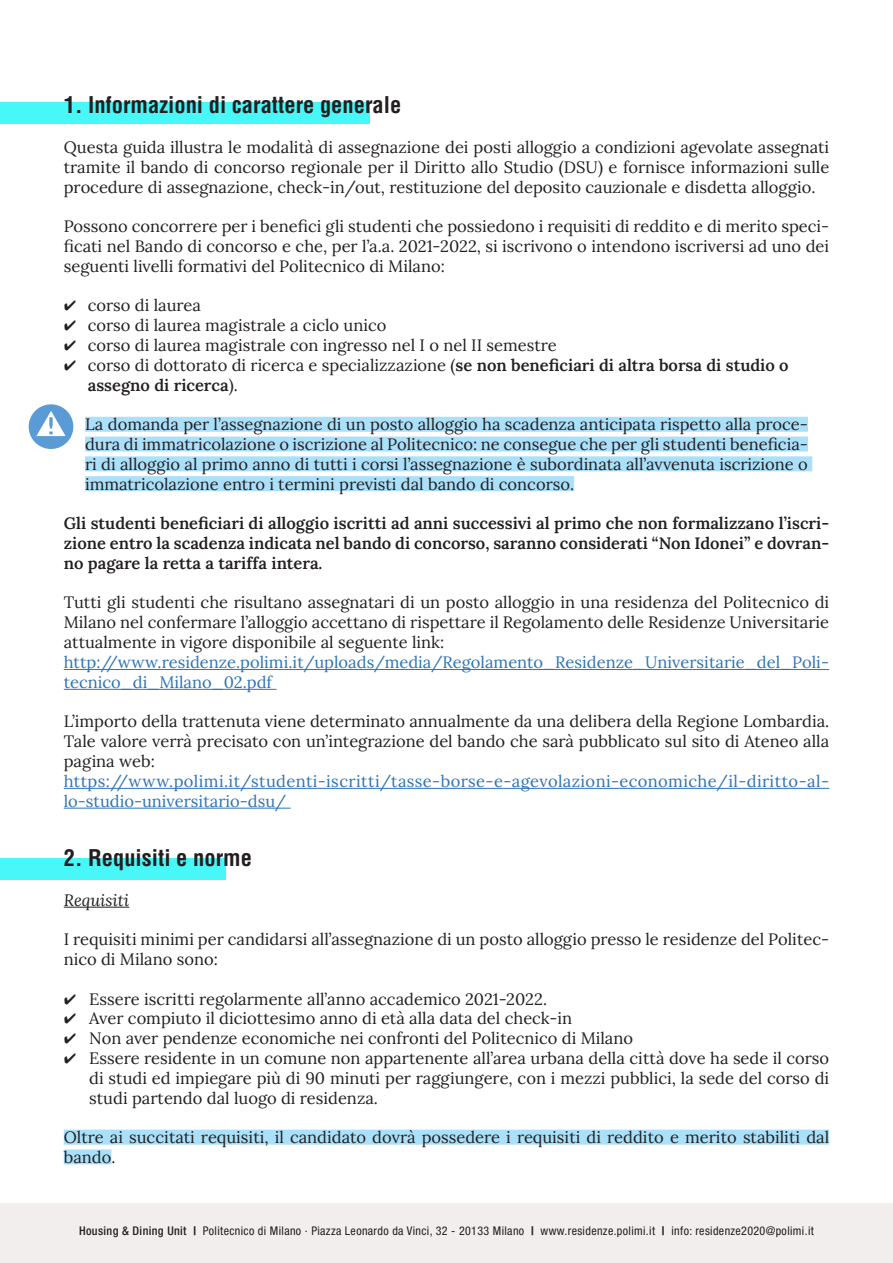
<style>
.page{position:relative;width:893px;height:1263px;background:#fff}
.page>*{position:absolute;margin:0;border:0;box-sizing:border-box;transform-origin:0 0}
.titolo{font:700 condensed 22.5px "Helvetica LT Std";color:#231f20}
.testo{font:16.5px/19.8px "Lora";color:#231f20;text-align:justify}
.testo-2{font:600 16.5px/19.8px "Lora";color:#231f20}
.testo-3{font:16.5px/19.8px "Lora";letter-spacing:.025em;color:#2e74b5}
.testo-4{font:16.5px/19.8px "Lora";color:#2e74b5}
.testo-5{font:italic 16.5px "Lora";color:#231f20}
.t1{font:condensed 12px "Helvetica Neue LT Std";letter-spacing:.03em;color:#231f20}
.s1{font-weight:400}
.s2{font-weight:500}
.s3{font-weight:700}
</style>
<div class="page">
<div style="left:0;top:1203px;width:893px;height:60px;background:#f2eeed"></div>
<div style="left:0;top:103px;width:370px;height:21px;background:#48f8f8"></div>
<div style="left:0;top:858px;width:225px;height:21px;background:#48f8f8"></div>
<div style="left:85px;top:417px;width:723px;height:15px;background:#aae0f9"></div>
<div style="left:85px;top:437px;width:723px;height:15px;background:#aae0f9"></div>
<div style="left:85px;top:456px;width:727px;height:15px;background:#aae0f9"></div>
<div style="left:85px;top:476px;width:489px;height:15px;background:#aae0f9"></div>
<hr style="left:64px;top:669px;width:765px;height:1px;background:#2e74b5">
<hr style="left:64px;top:689px;width:213px;height:1px;background:#2e74b5">
<hr style="left:64px;top:788px;width:765px;height:1px;background:#2e74b5">
<hr style="left:64px;top:808px;width:227px;height:1px;background:#2e74b5">
<hr style="left:64px;top:907px;width:65px;height:1px;background:#231f20">
<div style="left:64px;top:1130px;width:765px;height:15px;background:#aae0f9"></div>
<div style="left:64px;top:1149px;width:47px;height:15px;background:#aae0f9"></div>
<svg style="left:29px;top:404px;width:44px;height:45px"></svg>
<p class="titolo" style="left:64px;top:91px;width:339px">1. Informazioni di carattere generale</p>
<p class="testo" style="left:64px;top:136px;width:767px">Questa guida illustra le modalità di assegnazione dei posti alloggio a condizioni agevolate assegnati tramite il bando di concorso regionale per il Diritto allo Studio (DSU) e fornisce informazioni sulle procedure di assegnazione, check-in/out, restituzione del deposito cauzionale e disdetta alloggio.</p>
<p class="testo" style="left:64px;top:215px;width:767px">Possono concorrere per i benefici gli studenti che possiedono i requisiti di reddito e di merito speci&shy;ficati nel Bando di concorso e che, per l’a.a. 2021-2022, si iscrivono o intendono iscriversi ad uno dei seguenti livelli formativi del Politecnico di Milano:</p>
<p class="testo" style="left:88px;top:295px;width:115px">corso di laurea</p>
<p class="testo" style="left:88px;top:314px;width:300px">corso di laurea magistrale a ciclo unico</p>
<p class="testo" style="left:88px;top:334px;width:471px">corso di laurea magistrale con ingresso nel I o nel II semestre</p>
<p class="testo-2" style="left:88px;top:354px;width:702px"><span class="s1">corso di dottorato di ricerca e specializzazione (</span>se non beneficiari di altra borsa di studio o assegno di ricerca<span class="s1">).</span></p>
<p class="testo" style="left:85px;top:413px;width:724px">La domanda per l’assegnazione di un posto alloggio ha scadenza anticipata rispetto alla proce&shy;dura di immatricolazione o iscrizione al Politecnico: ne consegue che per gli studenti beneficia&shy;ri di alloggio al primo anno di tutti i corsi l’assegnazione è subordinata all’avvenuta iscrizione o immatricolazione entro i termini previsti dal bando di concorso.</p>
<p class="testo-2" style="left:64px;top:512px;width:767px;text-align:justify">Gli studenti beneficiari di alloggio iscritti ad anni successivi al primo che non formalizzano l’iscri&shy;zione entro la scadenza indicata nel bando di concorso, saranno considerati “Non Idonei” e dovran&shy;no pagare la retta a tariffa intera.</p>
<p class="testo" style="left:64px;top:592px;width:767px">Tutti gli studenti che risultano assegnatari di un posto alloggio in una residenza del Politecnico di Milano nel confermare l’alloggio accettano di rispettare il Regolamento delle Residenze Universitarie attualmente in vigore disponibile al seguente link:</p>
<p class="testo-4" style="left:64px;top:651px;width:767px">http://www.residenze.polimi.it/uploads/media/Regolamento_Residenze_Universitarie_del_Poli&shy;tecnico_di_Milano_02.pdf</p>
<p class="testo" style="left:64px;top:710px;width:767px">L’importo della trattenuta viene determinato annualmente da una delibera della Regione Lombardia.<br>Tale valore verrà precisato con un’integrazione del bando che sarà pubblicato sul sito di Ateneo alla pagina web:</p>
<p class="testo-3" style="left:64px;top:770px;width:767px">https://www.polimi.it/studenti-iscritti/tasse-borse-e-agevolazioni-economiche/il-diritto-al&shy;lo-studio-universitario-dsu/</p>
<p class="titolo" style="left:64px;top:844px;width:190px">2. Requisiti e norme</p>
<p class="testo-5" style="left:64px;top:888px;width:67px">Requisiti</p>
<p class="testo" style="left:64px;top:928px;width:767px">I requisiti minimi per candidarsi all’assegnazione di un posto alloggio presso le residenze del Politec&shy;nico di Milano sono:</p>
<p class="testo" style="left:89px;top:988px;width:459px">Essere iscritti regolarmente all’anno accademico 2021-2022.</p>
<p class="testo" style="left:89px;top:1007px;width:484px">Aver compiuto il diciottesimo anno di età alla data del check-in</p>
<p class="testo" style="left:89px;top:1027px;width:545px">Non aver pendenze economiche nei confronti del Politecnico di Milano</p>
<p class="testo" style="left:89px;top:1047px;width:741px">Essere residente in un comune non appartenente all’area urbana della città dove ha sede il corso di studi ed impiegare più di 90 minuti per raggiungere, con i mezzi pubblici, la sede del corso di studi partendo dal luogo di residenza.</p>
<p class="testo" style="left:64px;top:1126px;width:767px">Oltre ai succitati requisiti, il candidato dovrà possedere i requisiti di reddito e merito stabiliti dal bando.</p>
<p class="t1" style="left:79px;top:1224px;width:736px"><span class="s2">Housing &amp; Dining Unit</span> <span class="s3">|</span> Politecnico di Milano . Piazza Leonardo da Vinci, 32 - 20133 Milano <span class="s3">|</span> www.residenze.polimi.it <span class="s3">|</span> info: residenze2020@polimi.it</p>
</div>
